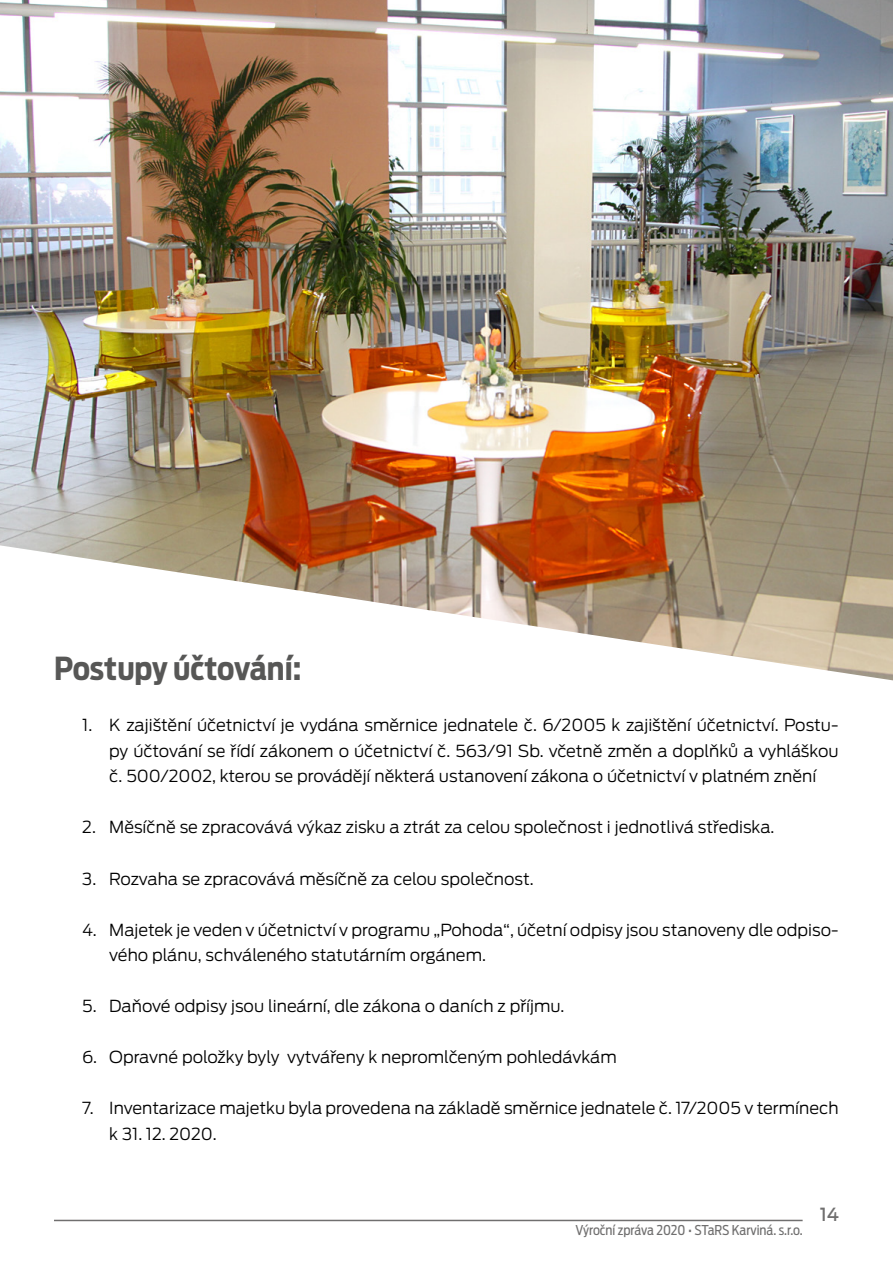
<style>
.page{position:relative;width:893px;height:1263px;background:#fff}
.page>*{position:absolute;margin:0;border:0;box-sizing:border-box;transform-origin:0 0}
.t1{font:700 31.5px "Ford Antenna Cond";letter-spacing:-.005em;color:#575756}
.t2{font:500 18px "Ford Antenna";color:#706f6f}
.t3{font:300 16.5px/25.5px "Ford Antenna";color:#000}
.t4{font:13.5px "Ford Antenna Cond";color:#706f6f}
</style>
<div class="page">
<hr style="left:54px;top:1220px;width:749px;height:1px;background:#706f6f">
<img style="left:0;top:0;width:893px;height:680px">
<h1 class="t1" style="left:54px;top:641px;width:249px">Postupy účtování:</h1>
<p class="t3" style="left:109px;top:711px;width:731px;text-align:justify;text-indent:-27px">1. K zajištění účetnictví je vydána směrnice jednatele č. 6/2005 k zajištění účetnictví. Postu&shy;py účtování se řídí zákonem o účetnictví č. 563/91 Sb. včetně změn a doplňků a vyhláškou č. 500/2002, kterou se provádějí některá ustanovení zákona o účetnictví v platném znění</p>
<p class="t3" style="left:82px;top:813px;width:694px">2. Měsíčně se zpracovává výkaz zisku a ztrát za celou společnost i jednotlivá střediska.</p>
<p class="t3" style="left:82px;top:864px;width:453px">3. Rozvaha se zpracovává měsíčně za celou společnost.</p>
<p class="t3" style="left:109px;top:915px;width:731px;text-indent:-27px">4. Majetek je veden v účetnictví v programu „Pohoda“, účetní odpisy jsou stanoveny dle odpiso&shy;vého plánu, schváleného statutárním orgánem.</p>
<p class="t3" style="left:82px;top:991px;width:484px">5. Daňové odpisy jsou lineární, dle zákona o daních z příjmu.</p>
<p class="t3" style="left:82px;top:1042px;width:536px">6. Opravné položky byly vytvářeny k nepromlčeným pohledávkám</p>
<p class="t3" style="left:109px;top:1093px;width:731px;text-indent:-27px">7. Inventarizace majetku byla provedena na základě směrnice jednatele č. 17/2005 v termínech k 31. 12. 2020.</p>
<p class="t4" style="left:576px;top:1218px;width:229px">Výroční zpráva 2020 • STaRS Karviná. s.r.o.</p>
<p class="t2" style="left:820px;top:1199px;width:21px">14</p>
</div>
